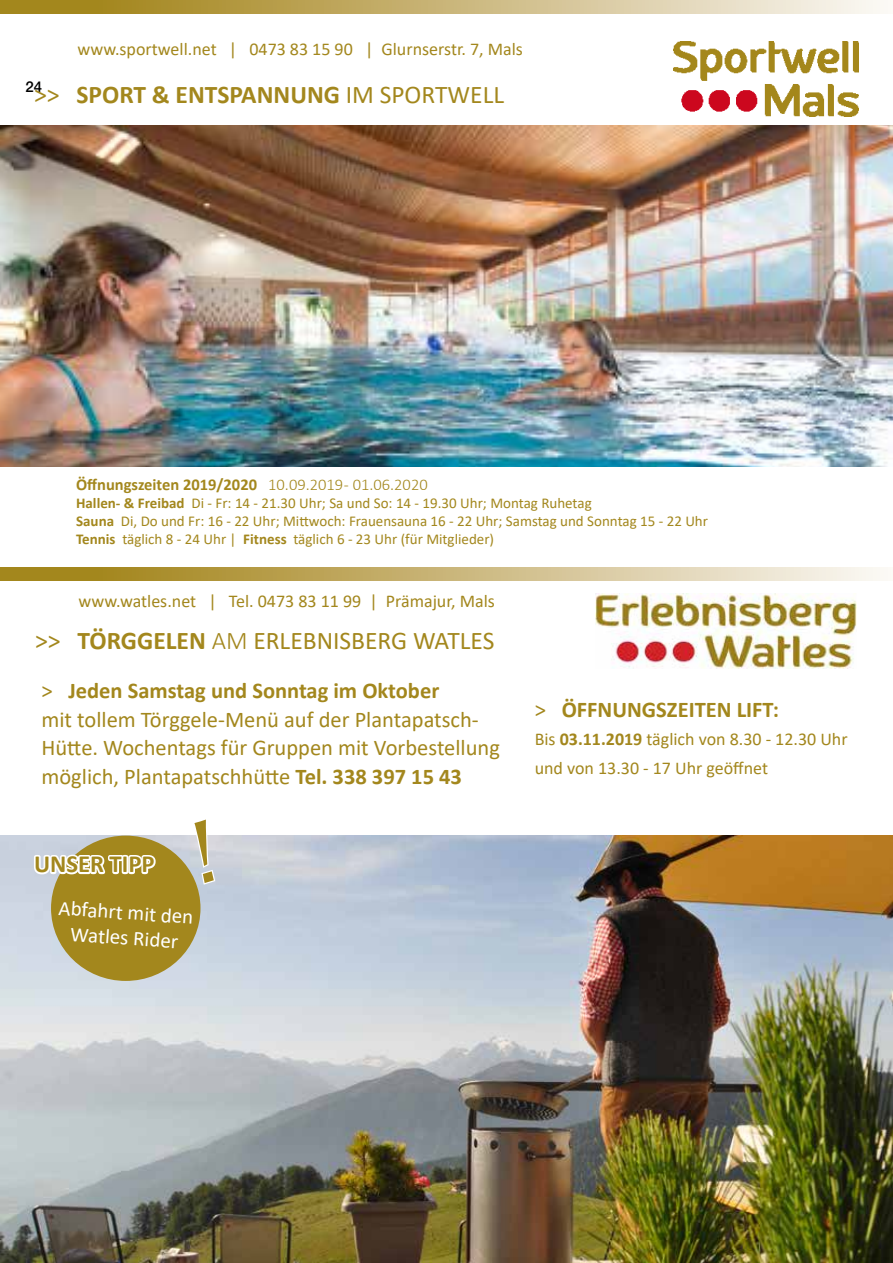
<style>
.page{position:relative;width:893px;height:1263px;background:#fff}
.page>*{position:absolute;margin:0;border:0;box-sizing:border-box;transform-origin:0 0}
.t1{font:25.5px "Calibri";color:#a3871d}
.t2{font:700 25.5px "Calibri";color:#a3871d}
.t3{font:700 24.75px "Calibri";color:#a3871d}
.t4{font:22.5px/28.5px "Calibri";color:#a3871d}
.t5{font:700 22.5px "Calibri";color:#a3871d}
.t6{font:21px/25.2px "Calibri";color:#fff;text-align:center}
.t7{font:18px/28.5px "Calibri";color:#a3871d}
.t8{font:700 16.5px "Calibri";color:#a3871d}
.t9{font:15px/18px "Calibri";color:#a3871d}
.t10{font:500 15px "Helvetica Neue";color:#000}
.s1{font-weight:400}
.s2{font-weight:300}
.s3{font-weight:700}
</style>
<div class="page">
<img style="left:673px;top:41px;width:186px;height:75px">
<img style="left:596px;top:593px;width:261px;height:75px">
<svg style="left:0;top:567px;width:884px;height:14px;background:#c9b77a"></svg>
<img style="left:0;top:836px;width:893px;height:427px">
<svg style="left:0;top:0;width:884px;height:13px;background:#c9b67a"></svg>
<div style="left:51px;top:836px;width:149px;height:145px;background:#a3871d;border-radius:50%"></div>
<svg style="left:31px;top:841px;width:127px;height:43px"></svg>
<img style="left:0;top:125px;width:893px;height:342px">
<svg style="left:191px;top:835px;width:26px;height:51px"></svg>
<p class="t7" style="left:77px;top:34px;width:447px">www.sportwell.net | 0473 83 15 90 | Glurnserstr. 7, Mals</p>
<p class="t10" style="left:26px;top:78px;width:18px">24</p>
<h1 class="t2" style="left:34px;top:76px;width:472px"><span class="s1">&gt;&gt;</span> SPORT &amp; ENTSPANNUNG <span class="s1">IM SPORTWELL</span></h1>
<p class="t8" style="left:76px;top:473px;width:353px">Öffnungszeiten 2019/2020 <span class="s2">10.09.2019 - 01.06.2020</span></p>
<p class="t9" style="left:76px;top:493px;width:633px"><span class="s3">Hallen- &amp; Freibad</span> Di - Fr: 14 - 21.30 Uhr; Sa und So: 14 - 19.30 Uhr; Montag Ruhetag<br><span class="s3">Sauna</span> Di, Do und Fr: 16 - 22 Uhr; Mittwoch: Frauensauna 16 - 22 Uhr; Samstag und Sonntag 15 - 22 Uhr<br><span class="s3">Tennis</span> täglich 8 - 24 Uhr | <span class="s3">Fitness</span> täglich 6 - 23 Uhr (für Mitglieder)</p>
<p class="t7" style="left:79px;top:586px;width:418px">www.watles.net | Tel. 0473 83 11 99 | Prämajur, Mals</p>
<h1 class="t1" style="left:35px;top:623px;width:461px">&gt;&gt; <span class="s3">TÖRGGELEN</span> <span class="s2">AM</span> ERLEBNISBERG WATLES</h1>
<h3 class="t4" style="left:41px;top:676px;width:460px">&gt; <span class="s3">Jeden Samstag und Sonntag im Oktober<br></span>mit tollem Törggele-Menü auf der Plantapatsch-Hütte. Wochentags für Gruppen mit Vorbestellung möglich, Plantapatschhütte <span class="s3">Tel. 338 397 15 43</span></h3>
<h2 class="t3" style="left:34px;top:847px;width:122px">UNSER TIPP</h2>
<h3 class="t6" style="left:60px;top:894px;width:137px;rotate:4deg">Abfahrt mit den<br>Watles Rider</h3>
<h3 class="t5" style="left:535px;top:693px;width:246px"><span class="s1">&gt;</span> ÖFFNUNGSZEITEN LIFT:</h3>
<p class="t7" style="left:535px;top:724px;width:314px">Bis <span class="s3">03.11.2019</span> täglich von 8.30 - 12.30 Uhr und von 13.30 - 17 Uhr geöffnet</p>
</div>
